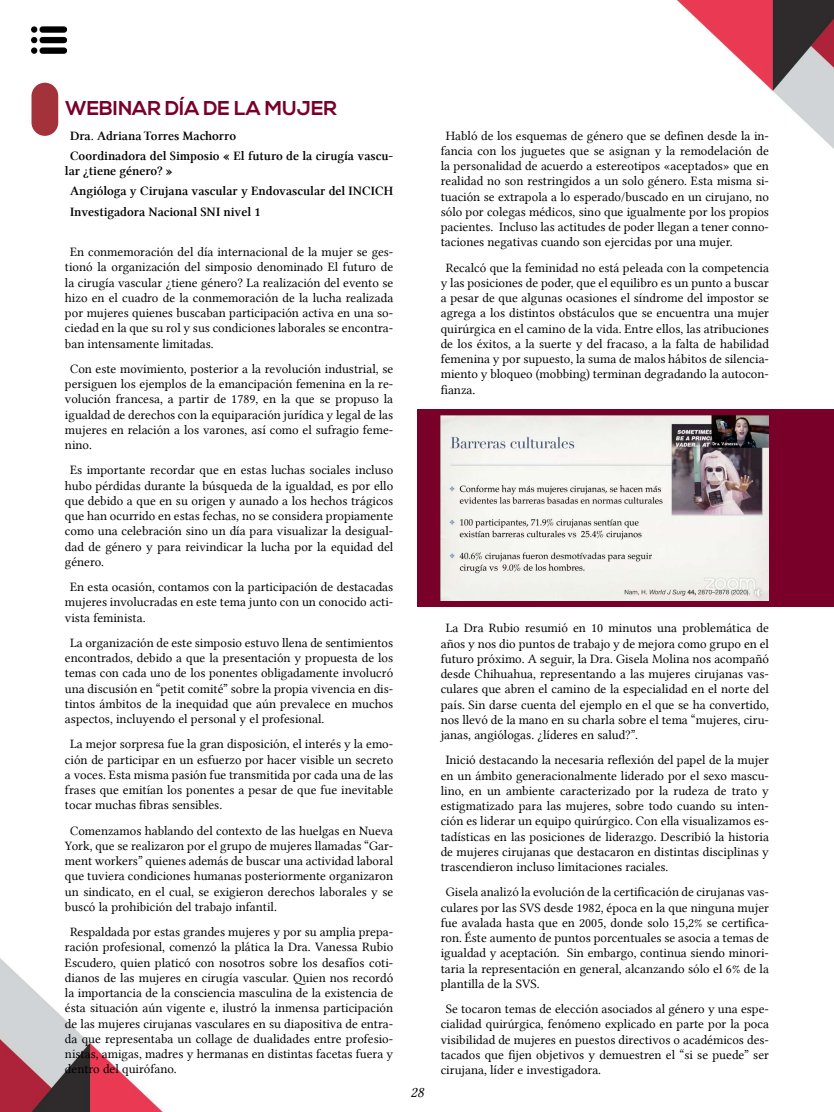
<style>
.page{position:relative;width:834px;height:1112px;background:#fff}
.page>*{position:absolute;margin:0;border:0;box-sizing:border-box;transform-origin:0 0}
.t1{font:700 20px "Nexa";color:#790028}
.t2{font:15px "Lin Libertine I";color:#050000}
.t3{font:13px/15.2px "Lin Libertine";color:#000;text-align:justify}
.t4{font:13px/20.2px "Lin Libertine Z";color:#000}
</style>
<div class="page">
<img style="left:0;top:0;width:834px;height:1112px">
<img style="left:32px;top:22px;width:35px;height:36px">
<div style="left:417px;top:409px;width:417px;height:198px;background:#790028"></div>
<img style="left:440px;top:415px;width:329px;height:185px">
<div style="left:32px;top:83px;width:26px;height:53px;background:#a3323b;border-radius:13px"></div>
<h1 class="t1" style="left:65px;top:97px;width:274px">WEBINAR DÍA DE LA MUJER</h1>
<p class="t4" style="left:70px;top:126px;width:325px">Dra. Adriana Torres Machorro<br>Coordinadora del Simposio « El futuro de la cirugía vascu-</p>
<p class="t4" style="left:70px;top:161px;width:325px;text-indent:-5px">lar ¿tiene género? »<br>Angióloga y Cirujana vascular y Endovascular del INCICH<br>Investigadora Nacional SNI nivel 1</p>
<p class="t3" style="left:65px;top:244px;width:330px;text-indent:5px">En conmemoración del día internacional de la mujer se ges&shy;tionó la organización del simposio denominado El futuro de la cirugía vascular ¿tiene género? La realización del evento se hizo en el cuadro de la conmemoración de la lucha realizada por mujeres quienes buscaban participación activa en una so&shy;ciedad en la que su rol y sus condiciones laborales se encontra&shy;ban intensamente limitadas.</p>
<p class="t3" style="left:65px;top:361px;width:330px;text-indent:5px">Con este movimiento, posterior a la revolución industrial, se persiguen los ejemplos de la emancipación femenina en la re&shy;volución francesa, a partir de 1789, en la que se propuso la igualdad de derechos con la equiparación jurídica y legal de las mujeres en relación a los varones, así como el sufragio feme&shy;nino.</p>
<p class="t3" style="left:65px;top:463px;width:330px;text-indent:5px">Es importante recordar que en estas luchas sociales incluso hubo pérdidas durante la búsqueda de la igualdad, es por ello que debido a que en su origen y aunado a los hechos trágicos que han ocurrido en estas fechas, no se considera propiamente como una celebración sino un día para visualizar la desigual&shy;dad de género y para reivindicar la lucha por la equidad del género.</p>
<p class="t3" style="left:65px;top:579px;width:330px;text-indent:5px">En esta ocasión, contamos con la participación de destacadas mujeres involucradas en este tema junto con un conocido acti&shy;vista feminista.</p>
<p class="t3" style="left:65px;top:635px;width:330px;text-indent:5px">La organización de este simposio estuvo llena de sentimientos encontrados, debido a que la presentación y propuesta de los temas con cada uno de los ponentes obligadamente involucró una discusión en “petit comité” sobre la propia vivencia en dis&shy;tintos ámbitos de la inequidad que aún prevalece en muchos aspectos, incluyendo el personal y el profesional.</p>
<p class="t3" style="left:65px;top:736px;width:330px;text-indent:5px">La mejor sorpresa fue la gran disposición, el interés y la emo&shy;ción de participar en un esfuerzo por hacer visible un secreto a voces. Esta misma pasión fue transmitida por cada una de las frases que emitían los ponentes a pesar de que fue inevitable tocar muchas fibras sensibles.</p>
<p class="t3" style="left:65px;top:823px;width:330px;text-indent:5px">Comenzamos hablando del contexto de las huelgas en Nueva York, que se realizaron por el grupo de mujeres llamadas “Gar&shy;ment workers” quienes además de buscar una actividad laboral que tuviera condiciones humanas posteriormente organizaron un sindicato, en el cual, se exigieron derechos laborales y se buscó la prohibición del trabajo infantil.</p>
<p class="t3" style="left:65px;top:924px;width:330px;text-indent:5px">Respaldada por estas grandes mujeres y por su amplia prepa&shy;ración profesional, comenzó la plática la Dra. Vanessa Rubio Escudero, quien platicó con nosotros sobre los desafíos coti&shy;dianos de las mujeres en cirugía vascular. Quien nos recordó la importancia de la consciencia masculina de la existencia de ésta situación aún vigente e, ilustró la inmensa participación de las mujeres cirujanas vasculares en su diapositiva de entra&shy;da que representaba un collage de dualidades entre profesio&shy;nistas, amigas, madres y hermanas en distintas facetas fuera y dentro del quirófano.</p>
<p class="t3" style="left:441px;top:128px;width:330px;text-indent:5px">Habló de los esquemas de género que se definen desde la in&shy;fancia con los juguetes que se asignan y la remodelación de la personalidad de acuerdo a estereotipos «aceptados» que en realidad no son restringidos a un solo género. Esta misma si&shy;tuación se extrapola a lo esperado/buscado en un cirujano, no sólo por colegas médicos, sino que igualmente por los propios pacientes. Incluso las actitudes de poder llegan a tener conno&shy;taciones negativas cuando son ejercidas por una mujer.</p>
<p class="t3" style="left:441px;top:260px;width:330px;text-indent:5px">Recalcó que la feminidad no está peleada con la competencia y las posiciones de poder, que el equilibro es un punto a buscar a pesar de que algunas ocasiones el síndrome del impostor se agrega a los distintos obstáculos que se encuentra una mujer quirúrgica en el camino de la vida. Entre ellos, las atribuciones de los éxitos, a la suerte y del fracaso, a la falta de habilidad femenina y por supuesto, la suma de malos hábitos de silencia&shy;miento y bloqueo (mobbing) terminan degradando la autocon&shy;fianza.</p>
<p class="t2" style="left:410px;top:1083px;width:15px">28</p>
<p class="t3" style="left:441px;top:620px;width:330px;text-indent:5px">La Dra Rubio resumió en 10 minutos una problemática de años y nos dio puntos de trabajo y de mejora como grupo en el futuro próximo. A seguir, la Dra. Gisela Molina nos acompañó desde Chihuahua, representando a las mujeres cirujanas vas&shy;culares que abren el camino de la especialidad en el norte del país. Sin darse cuenta del ejemplo en el que se ha convertido, nos llevó de la mano en su charla sobre el tema “mujeres, ciru&shy;janas, angiólogas. ¿líderes en salud?”.</p>
<p class="t3" style="left:441px;top:752px;width:330px;text-indent:5px">Inició destacando la necesaria reflexión del papel de la mujer en un ámbito generacionalmente liderado por el sexo mascu&shy;lino, en un ambiente caracterizado por la rudeza de trato y estigmatizado para las mujeres, sobre todo cuando su inten&shy;ción es liderar un equipo quirúrgico. Con ella visualizamos es&shy;tadísticas en las posiciones de liderazgo. Describió la historia de mujeres cirujanas que destacaron en distintas disciplinas y trascendieron incluso limitaciones raciales.</p>
<p class="t3" style="left:441px;top:884px;width:330px;text-indent:5px">Gisela analizó la evolución de la certificación de cirujanas vas&shy;culares por las SVS desde 1982, época en la que ninguna mujer fue avalada hasta que en 2005, donde solo 15,2% se certifica&shy;ron. Éste aumento de puntos porcentuales se asocia a temas de igualdad y aceptación. Sin embargo, continua siendo minori&shy;taria la representación en general, alcanzando sólo el 6% de la plantilla de la SVS.</p>
<p class="t3" style="left:441px;top:1001px;width:330px;text-indent:5px">Se tocaron temas de elección asociados al género y una espe&shy;cialidad quirúrgica, fenómeno explicado en parte por la poca visibilidad de mujeres en puestos directivos o académicos des&shy;tacados que fijen objetivos y demuestren el “si se puede” ser cirujana, líder e investigadora.</p>
</div>
